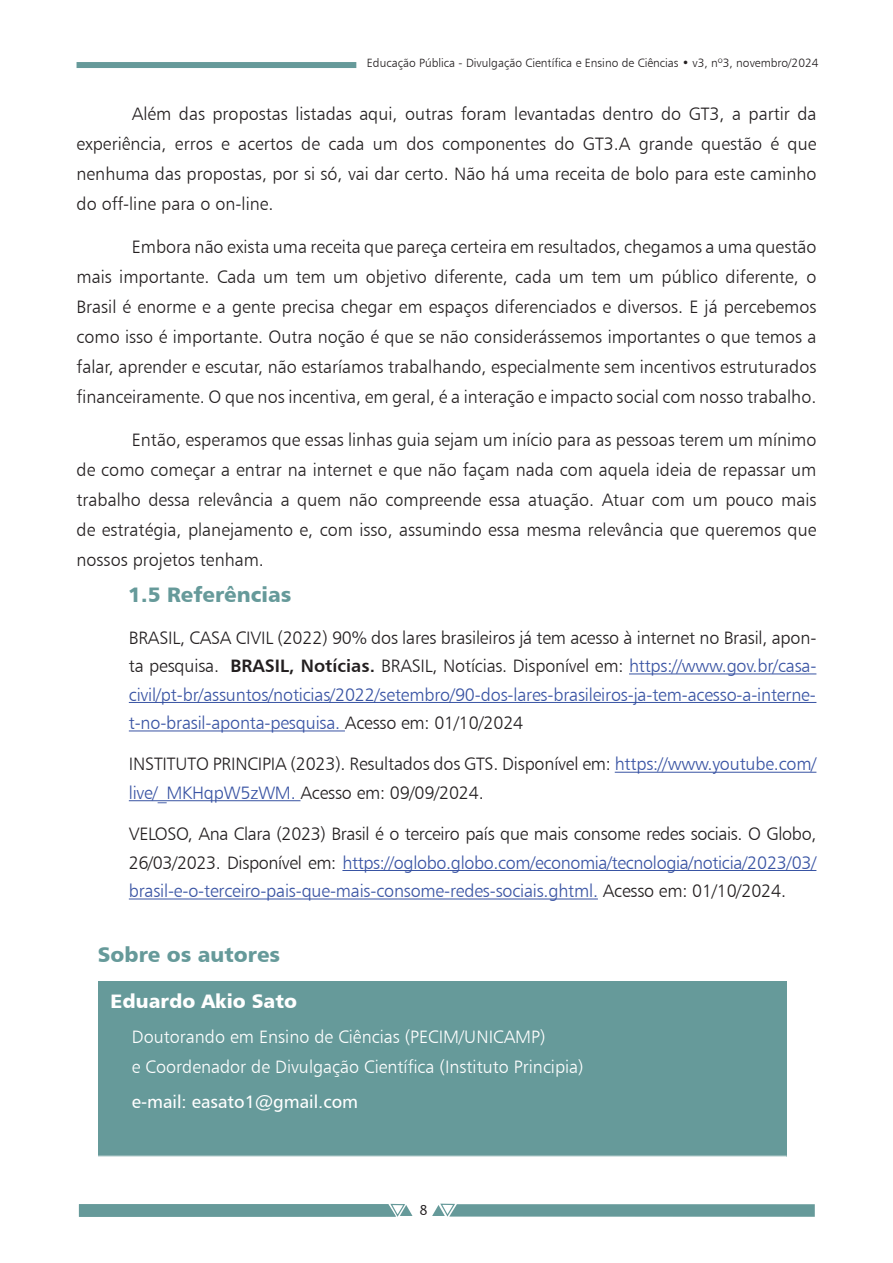
<style>
.page{position:relative;width:893px;height:1263px;background:#fff}
.page>*{position:absolute;margin:0;border:0;box-sizing:border-box;transform-origin:0 0}
.t1{font:21px "Humanist 777 BT Black B";color:#669a9a}
.t2{font:19.5px "Humanist 777 BT Black B";color:#fff}
.t3{font:18px/30px "Humanist 777 BT Light B";color:#231f20;text-align:justify}
.t4{font:18px/28.5px "Humanist 777 BT Light B";letter-spacing:-.01em;color:#3853a3;text-align:justify}
.t5{font:18px/30.2px "Humanist 777 BT Light B";color:#fff}
.t6{font:18px "Humanist 777 BT Roman B";color:#fff}
.t7{font:15px "Candara";color:#231f20}
.t8{font:12px "Humanist 777 BT Light B";color:#231f20}
.s1{color:#231f20}
.s2{font-family:"Humanist 777 BT Bold B";color:#231f20}
.s3{color:#3853a3}
</style>
<div class="page">
<svg style="left:432px;top:1203px;width:383px;height:14px;background:#7aa7a7"></svg>
<svg style="left:79px;top:1203px;width:333px;height:14px;background:#76a5a5"></svg>
<div style="left:77px;top:62px;width:279px;height:6px;background:#669a9a"></div>
<hr style="left:629px;top:673px;width:187px;height:1px;background:#3853a3">
<hr style="left:129px;top:702px;width:687px;height:1px;background:#3853a3">
<hr style="left:129px;top:730px;width:216px;height:1px;background:#3853a3">
<hr style="left:615px;top:772px;width:201px;height:1px;background:#3853a3">
<hr style="left:129px;top:800px;width:171px;height:1px;background:#3853a3">
<hr style="left:342px;top:870px;width:474px;height:1px;background:#3853a3">
<hr style="left:129px;top:899px;width:469px;height:1px;background:#3853a3">
<div style="left:98px;top:981px;width:689px;height:175px;background:#669a9a"></div>
<p class="t8" style="left:367px;top:55px;width:453px">Educação Pública - Divulgação Científica e Ensino de Ciências • v3, nº3, novembro/2024</p>
<p class="t3" style="left:77px;top:98px;width:741px;text-indent:55px">Além das propostas listadas aqui, outras foram levantadas dentro do GT3, a partir da experiência, erros e acertos de cada um dos componentes do GT3.A grande questão é que nenhuma das propostas, por si só, vai dar certo. Não há uma receita de bolo para este caminho do off-line para o on-line.</p>
<p class="t3" style="left:77px;top:231px;width:741px;text-indent:55px">Embora não exista uma receita que pareça certeira em resultados, chegamos a uma questão mais importante. Cada um tem um objetivo diferente, cada um tem um público diferente, o Brasil é enorme e a gente precisa chegar em espaços diferenciados e diversos. E já percebemos como isso é importante. Outra noção é que se não considerássemos importantes o que temos a falar, aprender e escutar, não estaríamos trabalhando, especialmente sem incentivos estruturados financeiramente. O que nos incentiva, em geral, é a interação e impacto social com nosso trabalho.</p>
<p class="t3" style="left:77px;top:424px;width:741px;text-indent:55px">Então, esperamos que essas linhas guia sejam um início para as pessoas terem um mínimo de como começar a entrar na internet e que não façam nada com aquela ideia de repassar um trabalho dessa relevância a quem não compreende essa atuação. Atuar com um pouco mais de estratégia, planejamento e, com isso, assumindo essa mesma relevância que queremos que nossos projetos tenham.</p>
<p class="t1" style="left:128px;top:581px;width:165px">1.5 Referências</p>
<p class="t4" style="left:129px;top:623px;width:689px"><span class="s1">BRASIL, CASA CIVIL (2022) 90% dos lares brasileiros já tem acesso à internet no Brasil, apon&shy;ta pesquisa.</span> <span class="s2">BRASIL, Notícias.</span> <span class="s1">BRASIL, Notícias. Disponível em:</span> https://www.gov.br/casa&shy;civil/pt-br/assuntos/noticias/2022/setembro/90-dos-lares-brasileiros-ja-tem-acesso-a-interne&shy;t-no-brasil-aponta-pesquisa. <span class="s1">Acesso em: 01/10/2024</span></p>
<p class="t3" style="left:129px;top:749px;width:689px;line-height:28.5px">INSTITUTO PRINCIPIA (2023). Resultados dos GTS. Disponível em: <span class="s3">https://www.youtube.com/ live/_MKHqpW5zWM.</span> Acesso em: 09/09/2024.</p>
<p class="t4" style="left:129px;top:819px;width:689px"><span class="s1">VELOSO, Ana Clara (2023) Brasil é o terceiro país que mais consome redes sociais. O Globo, 26/03/2023. Disponível em:</span> https://oglobo.globo.com/economia/tecnologia/noticia/2023/03/ brasil-e-o-terceiro-pais-que-mais-consome-redes-sociais.ghtml. <span class="s1">Acesso em: 01/10/2024.</span></p>
<p class="t1" style="left:98px;top:941px;width:184px">Sobre os autores</p>
<p class="t2" style="left:111px;top:989px;width:188px">Eduardo Akio Sato</p>
<p class="t5" style="left:132px;top:1021px;width:453px">Doutorando em Ensino de Ciências (PECIM/UNICAMP)<br>e Coordenador de Divulgação Científica (Instituto Principia)</p>
<p class="t6" style="left:132px;top:1091px;width:228px">e-mail: easato1@gmail.com</p>
<p class="t7" style="left:420px;top:1200px;width:10px">8</p>
</div>
